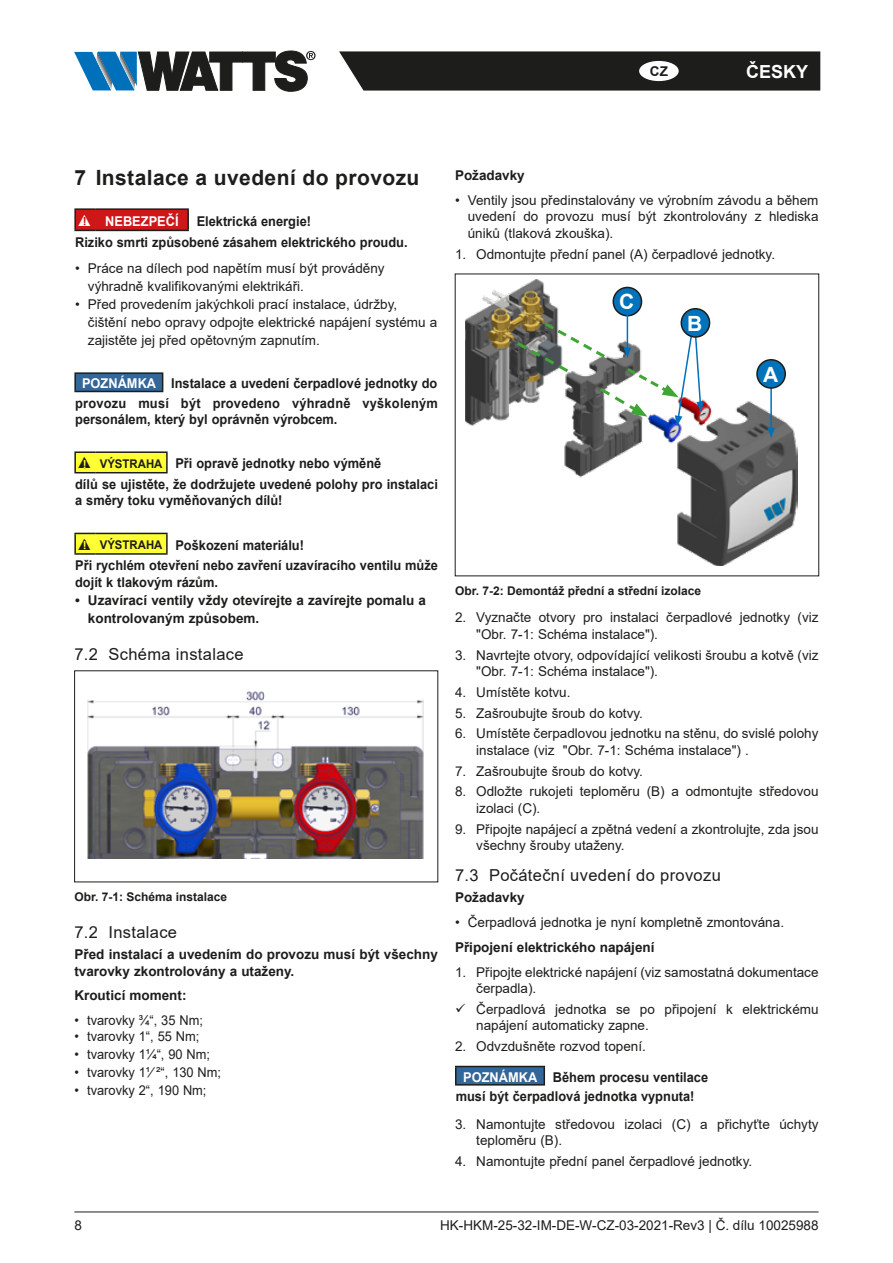
<style>
.page{position:relative;width:893px;height:1263px;background:#fff}
.page>*{position:absolute;margin:0;border:0;box-sizing:border-box;transform-origin:0 0}
.t1{font:700 21px "Arial";letter-spacing:.02em;color:#1d1d1b}
.t2{font:700 21px "Arial";color:#fff}
.t3{font:700 18px "Arial";color:#fff}
.t4{font:16.5px "Arial";letter-spacing:.02em;color:#1d1d1b}
.t5{font:13.5px/16.5px "Arial";color:#1d1d1b}
.t6{font:700 13.5px/19.4px "Arial";color:#1d1d1b;scale:.95 1}
.t7{font:700 13.5px/18px "Arial";color:#1d1d1b}
.t8{font:13.5px "Arial";color:#1d1d1b;scale:.95 1}
.t9{font:700 13.5px "Arial";color:#fff;scale:.95 1}
.t10{font:700 12px "Arial";color:#1d1d1b}
.t11{font:700 12px "Calibri";color:#cd1719;scale:1.06 1}
.s1{color:#fff}
.s2{font-family:"Calibri";font-size:12px}
.s3{font-size:12px}
</style>
<div class="page">
<hr style="left:74px;top:1211px;width:745px;height:1px;background:#1d1d1b">
<svg style="left:339px;top:51px;width:481px;height:40px;background:#282826"></svg>
<svg style="left:74px;top:51px;width:242px;height:40px"></svg>
<div style="left:639px;top:61px;width:40px;height:20px;background:#fff;border-radius:50%"></div>
<hr style="left:74px;top:208px;width:22px;height:2px;background:#1d1d1b">
<hr style="left:96px;top:208px;width:93px;height:2px;background:#1d1d1b">
<hr style="left:187px;top:210px;width:2px;height:20px;background:#1d1d1b">
<hr style="left:96px;top:230px;width:93px;height:1px;background:#1d1d1b">
<div style="left:75px;top:373px;width:88px;height:18px;background:#369"></div>
<hr style="left:74px;top:391px;width:89px;height:1px;background:#1d1d1b">
<hr style="left:74px;top:372px;width:89px;height:2px;background:#1d1d1b">
<svg style="left:74px;top:374px;width:2px;height:17px"></svg>
<svg style="left:162px;top:374px;width:1px;height:17px"></svg>
<hr style="left:74px;top:451px;width:22px;height:2px;background:#1d1d1b">
<hr style="left:96px;top:451px;width:72px;height:2px;background:#1d1d1b">
<hr style="left:74px;top:553px;width:22px;height:2px;background:#1d1d1b">
<hr style="left:96px;top:553px;width:72px;height:2px;background:#1d1d1b">
<img style="left:87px;top:691px;width:337px;height:168px">
<img style="left:466px;top:279px;width:331px;height:287px">
<div style="left:613px;top:287px;width:28px;height:29px;background:#0072bb;border-radius:50%"></div>
<div style="left:612px;top:287px;width:30px;height:29px;border:2px solid #1d1d1b;border-radius:50%"></div>
<hr style="left:627px;top:315px;width:1px;height:35px;background:#0070ba">
<hr style="left:770px;top:380px;width:2px;height:50px;background:#0070ba">
<svg style="left:767px;top:428px;width:8px;height:10px"></svg>
<div style="left:757px;top:360px;width:28px;height:28px;background:#0072bb;border-radius:50%"></div>
<div style="left:756px;top:359px;width:30px;height:30px;border:2px solid #1d1d1b;border-radius:50%"></div>
<svg style="left:513px;top:320px;width:191px;height:106px"></svg>
<div style="left:681px;top:309px;width:29px;height:28px;background:#0072bb;border-radius:50%"></div>
<div style="left:681px;top:308px;width:29px;height:30px;border:2px solid #1d1d1b;border-radius:50%"></div>
<div style="left:456px;top:1066px;width:88px;height:19px;background:#369"></div>
<hr style="left:455px;top:1084px;width:90px;height:1px;background:#1d1d1b">
<hr style="left:455px;top:1066px;width:90px;height:1px;background:#1d1d1b">
<svg style="left:455px;top:1067px;width:1px;height:17px"></svg>
<svg style="left:544px;top:1067px;width:1px;height:17px"></svg>
<svg style="left:74px;top:209px;width:114px;height:22px;background:#b8181a"></svg>
<svg style="left:74px;top:452px;width:94px;height:21px;background:#e3e331"></svg>
<svg style="left:74px;top:533px;width:94px;height:21px;background:#e3e331"></svg>
<p class="t7" style="left:650px;top:63px;width:19px">CZ</p>
<h2 class="t3" style="left:746px;top:59px;width:64px">ČESKY</h2>
<h1 class="t1" style="left:74px;top:163px;width:347px">7 Instalace a uvedení do provozu</h1>
<p class="t11" style="left:82px;top:213px;width:5px">!</p>
<p class="t9" style="left:105px;top:212px;width:79px">NEBEZPEČÍ</p>
<p class="t6" style="left:75px;top:211px;width:351px;line-height:20.9px;text-indent:121px">Elektrická energie!<br>Riziko smrti způsobené zásahem elektrického proudu.</p>
<p class="t5" style="left:88px;top:259px;width:298px;line-height:18px;text-indent:-13px">• Práce na dílech pod napětím musí být prováděny výhradně kvalifikovanými elektrikáři.</p>
<p class="t5" style="left:88px;top:295px;width:351px;line-height:18px;text-indent:-13px">• Před provedením jakýchkoli prací instalace, údržby, čištění nebo opravy odpojte elektrické napájení systému a zajistěte jej před opětovným zapnutím.</p>
<p class="t6" style="left:75px;top:374px;width:383px;text-align:center"><span class="s1">POZNÁMKA</span> Instalace a uvedení čerpadlové jednotky do provozu musí být provedeno výhradně vyškoleným</p>
<p class="t6" style="left:75px;top:410px;width:278px">personálem, který byl oprávněn výrobcem.</p>
<p class="t6" style="left:75px;top:454px;width:383px;line-height:20.5px;text-indent:7px"><span class="s2">!</span> <span class="s3">VÝSTRAHA</span> Při opravě jednotky nebo výměně<br>dílů se ujistěte, že dodržujete uvedené polohy pro instalaci</p>
<p class="t6" style="left:75px;top:491px;width:220px">a směry toku vyměňovaných dílů!</p>
<p class="t6" style="left:75px;top:535px;width:383px;line-height:20.5px;text-indent:7px"><span class="s2">!</span> <span class="s3">VÝSTRAHA</span> Poškození materiálu!<br>Při rychlém otevření nebo zavření uzavíracího ventilu může</p>
<p class="t6" style="left:75px;top:572px;width:152px">dojít k tlakovým rázům.</p>
<p class="t7" style="left:88px;top:591px;width:340px;text-indent:-13px">• Uzavírací ventily vždy otevírejte a zavírejte pomalu a kontrolovaným způsobem.</p>
<p class="t4" style="left:74px;top:643px;width:171px">7.2 Schéma instalace</p>
<p class="t10" style="left:74px;top:888px;width:154px">Obr. 7-1: Schéma instalace</p>
<p class="t4" style="left:74px;top:921px;width:104px">7.2 Instalace</p>
<p class="t7" style="left:74px;top:946px;width:365px;line-height:16.5px">Před instalací a uvedením do provozu musí být všechny tvarovky zkontrolovány a utaženy.</p>
<p class="t7" style="left:74px;top:987px;width:114px">Krouticí moment:</p>
<p class="t8" style="left:74px;top:1011px;width:137px">• tvarovky ¾“, 35 Nm;</p>
<p class="t8" style="left:74px;top:1027px;width:133px">• tvarovky 1“, 55 Nm;</p>
<p class="t8" style="left:74px;top:1045px;width:144px">• tvarovky 11/4“, 90 Nm;</p>
<p class="t8" style="left:74px;top:1063px;width:156px">• tvarovky 11/ 2“, 130 Nm;</p>
<p class="t8" style="left:74px;top:1081px;width:141px">• tvarovky 2“, 190 Nm;</p>
<p class="t7" style="left:455px;top:166px;width:71px">Požadavky</p>
<p class="t5" style="left:468px;top:192px;width:352px;text-align:justify;text-indent:-13px">• Ventily jsou předinstalovány ve výrobním závodu a během uvedení do provozu musí být zkontrolovány z hlediska úniků (tlaková zkouška).</p>
<p class="t5" style="left:455px;top:246px;width:322px">1. Odmontujte přední panel (A) čerpadlové jednotky.</p>
<h1 class="t2" style="left:619px;top:287px;width:17px">C</h1>
<h1 class="t2" style="left:687px;top:308px;width:17px">B</h1>
<h1 class="t2" style="left:763px;top:359px;width:17px">A</h1>
<p class="t10" style="left:455px;top:582px;width:248px">Obr. 7-2: Demontáž přední a střední izolace</p>
<p class="t5" style="left:476px;top:609px;width:344px;text-indent:-21px">2. Vyznačte otvory pro instalaci čerpadlové jednotky (viz "Obr. 7-1: Schéma instalace").</p>
<p class="t5" style="left:476px;top:646px;width:344px;text-indent:-21px">3. Navrtejte otvory, odpovídající velikosti šroubu a kotvě (viz "Obr. 7-1: Schéma instalace").</p>
<p class="t5" style="left:455px;top:684px;width:117px">4. Umístěte kotvu.</p>
<p class="t5" style="left:455px;top:704px;width:189px">5. Zašroubujte šroub do kotvy.</p>
<p class="t5" style="left:476px;top:725px;width:344px;text-indent:-21px">6. Umístěte čerpadlovou jednotku na stěnu, do svislé polohy instalace (viz "Obr. 7-1: Schéma instalace") .</p>
<p class="t5" style="left:455px;top:762px;width:189px">7. Zašroubujte šroub do kotvy.</p>
<p class="t5" style="left:476px;top:783px;width:344px;text-indent:-21px">8. Odložte rukojeti teploměru (B) a odmontujte středovou izolaci (C).</p>
<p class="t5" style="left:476px;top:820px;width:344px;text-indent:-21px">9. Připojte napájecí a zpětná vedení a zkontrolujte, zda jsou všechny šrouby utaženy.</p>
<p class="t4" style="left:455px;top:864px;width:267px">7.3 Počáteční uvedení do provozu</p>
<p class="t7" style="left:455px;top:888px;width:71px">Požadavky</p>
<p class="t5" style="left:455px;top:914px;width:331px">• Čerpadlová jednotka je nyní kompletně zmontována.</p>
<p class="t7" style="left:455px;top:938px;width:201px">Připojení elektrického napájení</p>
<p class="t5" style="left:476px;top:964px;width:344px;text-indent:-21px">1. Připojte elektrické napájení (viz samostatná dokumentace čerpadla).</p>
<p class="t5" style="left:476px;top:1001px;width:344px">Čerpadlová jednotka se po připojení k elektrickému napájení automaticky zapne.</p>
<p class="t5" style="left:455px;top:1038px;width:192px">2. Odvzdušněte rozvod topení.</p>
<p class="t6" style="left:456px;top:1067px;width:267px;text-indent:7px"><span class="s1">POZNÁMKA</span> Během procesu ventilace musí být čerpadlová jednotka vypnuta!</p>
<p class="t5" style="left:476px;top:1115px;width:344px;text-indent:-21px">3. Namontujte středovou izolaci (C) a přichyťte úchyty teploměru (B).</p>
<p class="t5" style="left:455px;top:1153px;width:299px">4. Namontujte přední panel čerpadlové jednotky.</p>
<p class="t5" style="left:74px;top:1216px;width:9px">8</p>
<p class="t5" style="left:440px;top:1216px;width:380px">HK-HKM-25-32-IM-DE-W-CZ-03-2021-Rev3 | Č. dílu 10025988</p>
</div>
